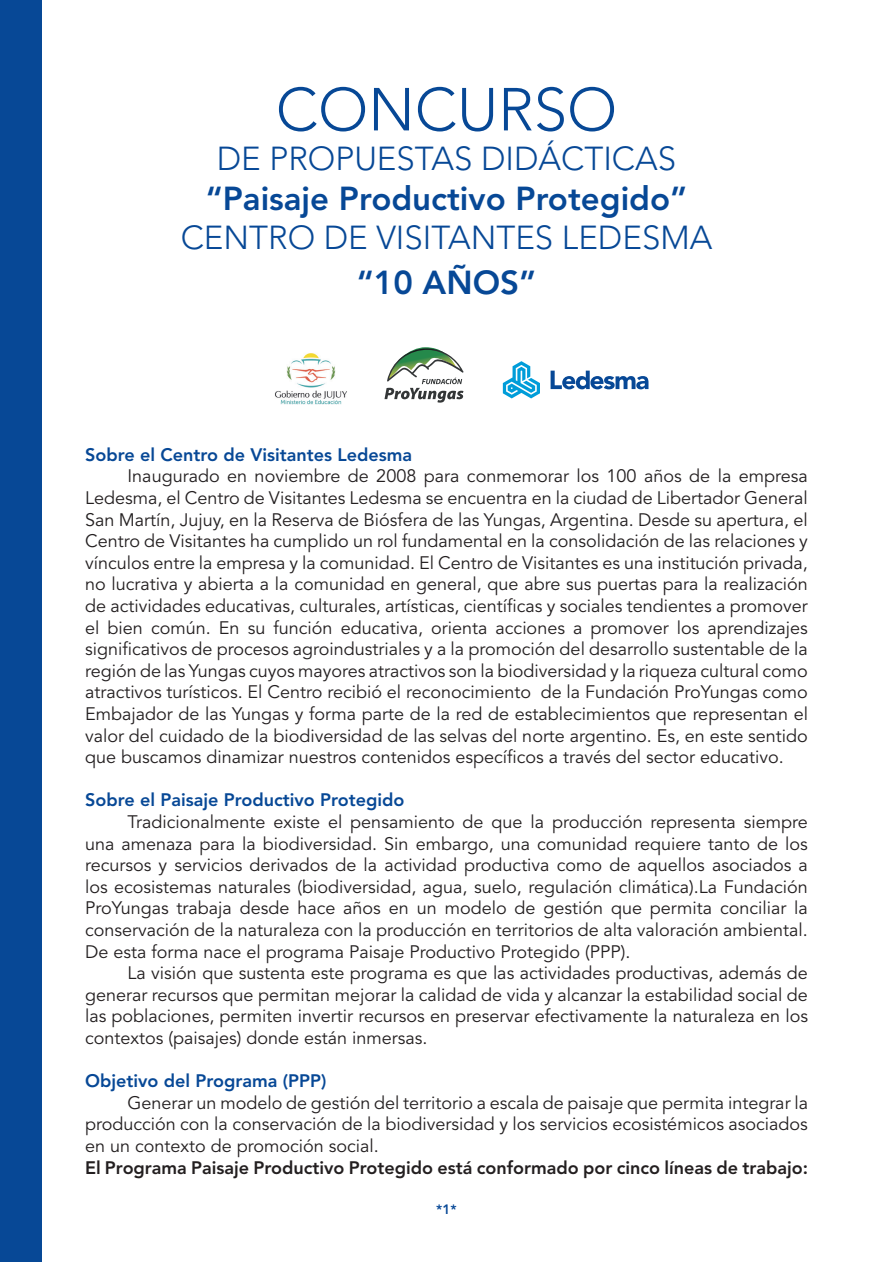
<style>
.page{position:relative;width:893px;height:1263px;background:#fff}
.page>*{position:absolute;margin:0;border:0;box-sizing:border-box;transform-origin:0 0}
.t1{font:300 60px "Avenir LT Std";color:#074896}
.t2{font:300 33px "Avenir LT Std";color:#074896}
.t3{font:800 33px "Avenir LT Std";color:#074896}
.t4{font:18px/21.6px "Avenir LT Std";color:#231f20;text-align:justify}
.t5{font:800 18px "Avenir LT Std";color:#074896}
.t6{font:800 18px "Avenir LT Std";color:#231f20}
.t7{font:800 13.5px "Avenir LT Std";color:#074896}
</style>
<div class="page">
<div style="left:1px;top:1px;width:41px;height:1261px;background:#074896"></div>
<svg style="left:503px;top:361px;width:37px;height:37px"></svg>
<svg style="left:551px;top:371px;width:97px;height:18px"></svg>
<svg style="left:384px;top:347px;width:79px;height:56px"></svg>
<img style="left:275px;top:353px;width:72px;height:52px">
<p class="t1" style="left:276px;top:74px;width:343px">CONCURSO</p>
<p class="t2" style="left:217px;top:139px;width:461px">DE PROPUESTAS DIDÁCTICAS</p>
<p class="t3" style="left:206px;top:179px;width:483px">“Paisaje Productivo Protegido”</p>
<p class="t2" style="left:181px;top:218px;width:533px">CENTRO DE VISITANTES LEDESMA</p>
<p class="t3" style="left:357px;top:263px;width:181px">“10 AÑOS”</p>
<p class="t5" style="left:85px;top:444px;width:329px">Sobre el Centro de Visitantes Ledesma</p>
<p class="t4" style="left:85px;top:466px;width:724px;text-indent:43px">Inaugurado en noviembre de 2008 para conmemorar los 100 años de la empresa Ledesma, el Centro de Visitantes Ledesma se encuentra en la ciudad de Libertador General San Martín, Jujuy, en la Reserva de Biósfera de las Yungas, Argentina. Desde su apertura, el Centro de Visitantes ha cumplido un rol fundamental en la consolidación de las relaciones y vínculos entre la empresa y la comunidad. El Centro de Visitantes es una institución privada, no lucrativa y abierta a la comunidad en general, que abre sus puertas para la realización de actividades educativas, culturales, artísticas, científicas y sociales tendientes a promover el bien común. En su función educativa, orienta acciones a promover los aprendizajes significativos de procesos agroindustriales y a la promoción del desarrollo sustentable de la región de las Yungas cuyos mayores atractivos son la biodiversidad y la riqueza cultural como atractivos turísticos. El Centro recibió el reconocimiento de la Fundación ProYungas como Embajador de las Yungas y forma parte de la red de establecimientos que representan el valor del cuidado de la biodiversidad de las selvas del norte argentino. Es, en este sentido que buscamos dinamizar nuestros contenidos específicos a través del sector educativo.</p>
<p class="t5" style="left:85px;top:789px;width:321px">Sobre el Paisaje Productivo Protegido</p>
<p class="t4" style="left:85px;top:811px;width:724px;text-indent:43px">Tradicionalmente existe el pensamiento de que la producción representa siempre una amenaza para la biodiversidad. Sin embargo, una comunidad requiere tanto de los recursos y servicios derivados de la actividad productiva como de aquellos asociados a los ecosistemas naturales (biodiversidad, agua, suelo, regulación climática).La Fundación ProYungas trabaja desde hace años en un modelo de gestión que permita conciliar la conservación de la naturaleza con la producción en territorios de alta valoración ambiental.<br>De esta forma nace el programa Paisaje Productivo Protegido (PPP).</p>
<p class="t4" style="left:85px;top:963px;width:724px;text-indent:43px">La visión que sustenta este programa es que las actividades productivas, además de generar recursos que permitan mejorar la calidad de vida y alcanzar la estabilidad social de las poblaciones, permiten invertir recursos en preservar efectivamente la naturaleza en los contextos (paisajes) donde están inmersas.</p>
<p class="t5" style="left:85px;top:1070px;width:243px">Objetivo del Programa (PPP)</p>
<p class="t4" style="left:85px;top:1092px;width:724px;text-indent:43px">Generar un modelo de gestión del territorio a escala de paisaje que permita integrar la producción con la conservación de la biodiversidad y los servicios ecosistémicos asociados en un contexto de promoción social.</p>
<p class="t6" style="left:85px;top:1157px;width:724px">El Programa Paisaje Productivo Protegido está conformado por cinco líneas de trabajo:</p>
<p class="t7" style="left:436px;top:1202px;width:22px">*1*</p>
</div>
